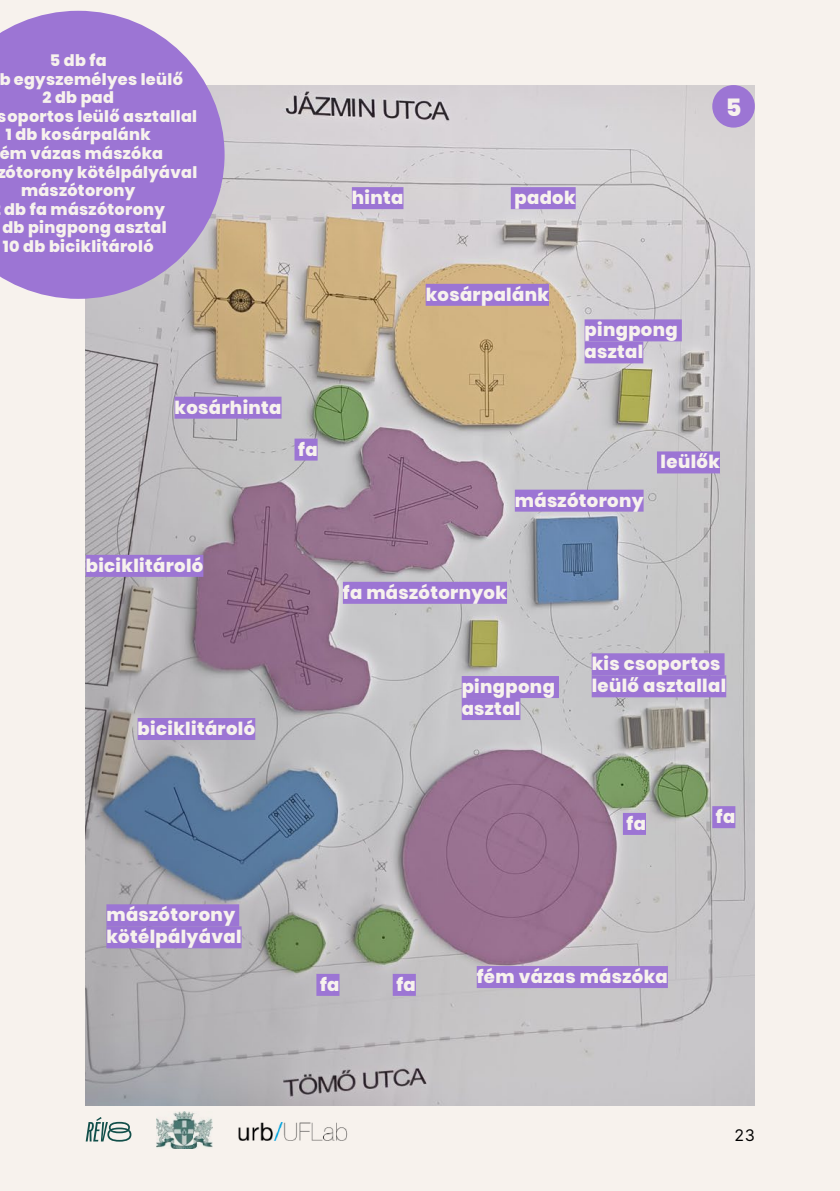
<style>
.page{position:relative;width:840px;height:1191px;background:#fff}
.page>*{position:absolute;margin:0;border:0;box-sizing:border-box;transform-origin:0 0}
.t1{font:800 24px "Poppins";color:#f7f2ed}
.t2{font:800 18px/22px "Poppins";letter-spacing:.02em;color:#f7f2ed}
.t3{font:800 16px "Poppins";letter-spacing:.02em;color:#f7f2ed}
.t4{font:16px "Inter";color:#000}
</style>
<div class="page">
<div style="left:0;top:0;width:839px;height:1191px;background:#f7f2ed"></div>
<img style="left:238px;top:1122px;width:110px;height:18px">
<svg style="left:86px;top:1117px;width:45px;height:24px"></svg>
<img style="left:156px;top:1111px;width:56px;height:37px">
<img style="left:85px;top:85px;width:669px;height:1021px">
<div style="left:712px;top:86px;width:41px;height:41px;background:#9c75d4;border-radius:50%"></div>
<div style="left:711px;top:85px;width:43px;height:43px;border:2px solid #9c75d4;border-radius:50%"></div>
<svg style="left:0;top:11px;width:224px;height:288px;background:#a582d4"></svg>
<div style="left:294px;top:438px;width:23px;height:22px;background:#9c75d4"></div>
<div style="left:316px;top:974px;width:23px;height:22px;background:#9c75d4"></div>
<div style="left:392px;top:974px;width:23px;height:22px;background:#9c75d4"></div>
<div style="left:622px;top:813px;width:23px;height:22px;background:#9c75d4"></div>
<div style="left:711px;top:806px;width:24px;height:22px;background:#9c75d4"></div>
<div style="left:510px;top:187px;width:65px;height:22px;background:#9c75d4"></div>
<div style="left:656px;top:451px;width:63px;height:22px;background:#9c75d4"></div>
<div style="left:591px;top:653px;width:133px;height:22px;background:#9c75d4"></div>
<div style="left:591px;top:675px;width:134px;height:22px;background:#9c75d4"></div>
<div style="left:476px;top:966px;width:191px;height:22px;background:#9c75d4"></div>
<div style="left:514px;top:489px;width:129px;height:22px;background:#9c75d4"></div>
<div style="left:86px;top:555px;width:117px;height:22px;background:#9c75d4"></div>
<div style="left:137px;top:718px;width:118px;height:22px;background:#9c75d4"></div>
<div style="left:425px;top:284px;width:123px;height:22px;background:#9c75d4"></div>
<div style="left:343px;top:582px;width:163px;height:22px;background:#9c75d4"></div>
<div style="left:351px;top:187px;width:52px;height:22px;background:#9c75d4"></div>
<div style="left:174px;top:397px;width:107px;height:22px;background:#9c75d4"></div>
<div style="left:584px;top:319px;width:97px;height:22px;background:#9c75d4"></div>
<div style="left:584px;top:341px;width:59px;height:22px;background:#9c75d4"></div>
<div style="left:461px;top:676px;width:97px;height:22px;background:#9c75d4"></div>
<div style="left:461px;top:698px;width:59px;height:22px;background:#9c75d4"></div>
<div style="left:106px;top:904px;width:133px;height:22px;background:#9c75d4"></div>
<div style="left:106px;top:926px;width:135px;height:22px;background:#9c75d4"></div>
<p class="t3" style="left:50px;top:51px;width:58px">5 db fa</p>
<p class="t3" style="left:-1px;top:70px;width:185px">b egyszemélyes leülő</p>
<p class="t3" style="left:42px;top:88px;width:73px">2 db pad</p>
<p class="t3" style="left:-2px;top:107px;width:200px">soportos leülő asztallal</p>
<p class="t3" style="left:6px;top:125px;width:146px">1 db kosárpalánk</p>
<p class="t3" style="left:0;top:144px;width:165px">ém vázas mászóka</p>
<p class="t3" style="left:-3px;top:163px;width:201px">zótorony kötélpályával</p>
<p class="t3" style="left:21px;top:181px;width:116px">mászótorony</p>
<p class="t3" style="left:4px;top:200px;width:162px">db fa mászótorony</p>
<p class="t3" style="left:2px;top:218px;width:166px">db pingpong asztal</p>
<p class="t3" style="left:3px;top:237px;width:152px">10 db biciklitároló</p>
<p class="t2" style="left:174px;top:396px;width:108px">kosárhinta</p>
<p class="t2" style="left:298px;top:438px;width:21px">fa</p>
<p class="t2" style="left:86px;top:554px;width:119px">biciklitároló</p>
<p class="t2" style="left:137px;top:718px;width:119px">biciklitároló</p>
<p class="t2" style="left:351px;top:187px;width:53px">hinta</p>
<p class="t2" style="left:514px;top:187px;width:63px">padok</p>
<p class="t2" style="left:425px;top:283px;width:125px">kosárpalánk</p>
<p class="t2" style="left:584px;top:319px;width:95px">pingpong asztal</p>
<h1 class="t1" style="left:725px;top:93px;width:17px">5</h1>
<p class="t2" style="left:514px;top:489px;width:130px">mászótorony</p>
<p class="t2" style="left:660px;top:451px;width:61px">leülők</p>
<p class="t2" style="left:343px;top:581px;width:165px">fa mászótornyok</p>
<p class="t2" style="left:461px;top:676px;width:95px">pingpong asztal</p>
<p class="t2" style="left:591px;top:653px;width:136px">kis csoportos leülő asztallal</p>
<p class="t2" style="left:626px;top:812px;width:21px">fa</p>
<p class="t2" style="left:715px;top:806px;width:21px">fa</p>
<p class="t2" style="left:106px;top:904px;width:137px">mászótorony kötélpályával</p>
<p class="t2" style="left:320px;top:973px;width:21px">fa</p>
<p class="t2" style="left:396px;top:973px;width:21px">fa</p>
<p class="t2" style="left:476px;top:965px;width:192px">fém vázas mászóka</p>
<p class="t4" style="left:734px;top:1123px;width:22px">23</p>
</div>
